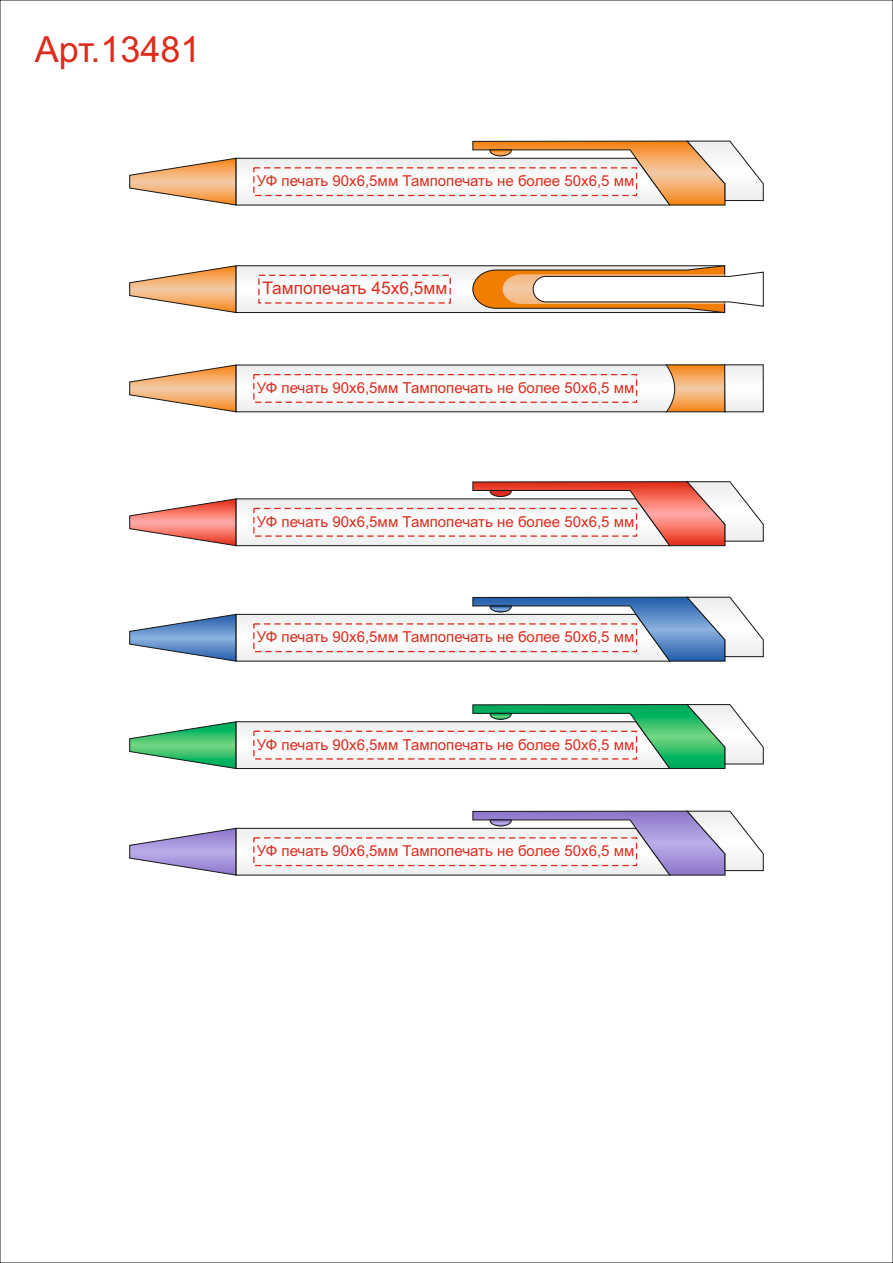
<style>
.page{position:relative;width:893px;height:1263px;background:#fff}
.page>*{position:absolute;margin:0;border:0;box-sizing:border-box;transform-origin:0 0}
.t1{font:36px "Arial";color:#dd2b1c}
.t2{font:17.4px "Arial";color:#dd2b1c}
.t3{font:15px "Arial";color:#dd2b1c}
</style>
<div class="page">
<svg style="left:129px;top:140px;width:635px;height:66px"></svg>
<div style="left:253px;top:167px;width:384px;height:29px;border:1px dashed #dd2b1c"></div>
<svg style="left:129px;top:265px;width:108px;height:49px"></svg>
<div style="left:236px;top:266px;width:489px;height:47px;background:#f7f7f7"></div>
<div style="left:236px;top:265px;width:489px;height:48px;border:1px solid #151616"></div>
<svg style="left:472px;top:265px;width:292px;height:48px"></svg>
<div style="left:258px;top:275px;width:193px;height:29px;border:1px dashed #dd2b1c"></div>
<svg style="left:129px;top:364px;width:597px;height:49px"></svg>
<div style="left:725px;top:365px;width:38px;height:47px;background:#f6f6f6"></div>
<div style="left:724px;top:364px;width:40px;height:48px;border:1px solid #151616"></div>
<div style="left:253px;top:374px;width:384px;height:29px;border:1px dashed #dd2b1c"></div>
<svg style="left:129px;top:481px;width:635px;height:66px"></svg>
<div style="left:253px;top:508px;width:384px;height:29px;border:1px dashed #dd2b1c"></div>
<svg style="left:129px;top:596px;width:635px;height:66px"></svg>
<div style="left:253px;top:623px;width:384px;height:29px;border:1px dashed #dd2b1c"></div>
<svg style="left:129px;top:704px;width:635px;height:65px"></svg>
<div style="left:253px;top:731px;width:384px;height:28px;border:1px dashed #dd2b1c"></div>
<svg style="left:129px;top:810px;width:635px;height:66px"></svg>
<div style="left:253px;top:837px;width:384px;height:29px;border:1px dashed #dd2b1c"></div>
<h1 class="t1" style="left:35px;top:36px;width:167px">Арт.13481</h1>
<p class="t3" style="left:257px;top:175px;width:379px">УФ печать 90х6,5мм Тампопечать не более 50х6,5 мм</p>
<p class="t2" style="left:262px;top:281px;width:186px">Тампопечать 45х6,5мм</p>
<p class="t3" style="left:257px;top:382px;width:379px">УФ печать 90х6,5мм Тампопечать не более 50х6,5 мм</p>
<p class="t3" style="left:257px;top:516px;width:379px">УФ печать 90х6,5мм Тампопечать не более 50х6,5 мм</p>
<p class="t3" style="left:257px;top:631px;width:379px">УФ печать 90х6,5мм Тампопечать не более 50х6,5 мм</p>
<p class="t3" style="left:257px;top:739px;width:379px">УФ печать 90х6,5мм Тампопечать не более 50х6,5 мм</p>
<p class="t3" style="left:257px;top:845px;width:379px">УФ печать 90х6,5мм Тампопечать не более 50х6,5 мм</p>
</div>
